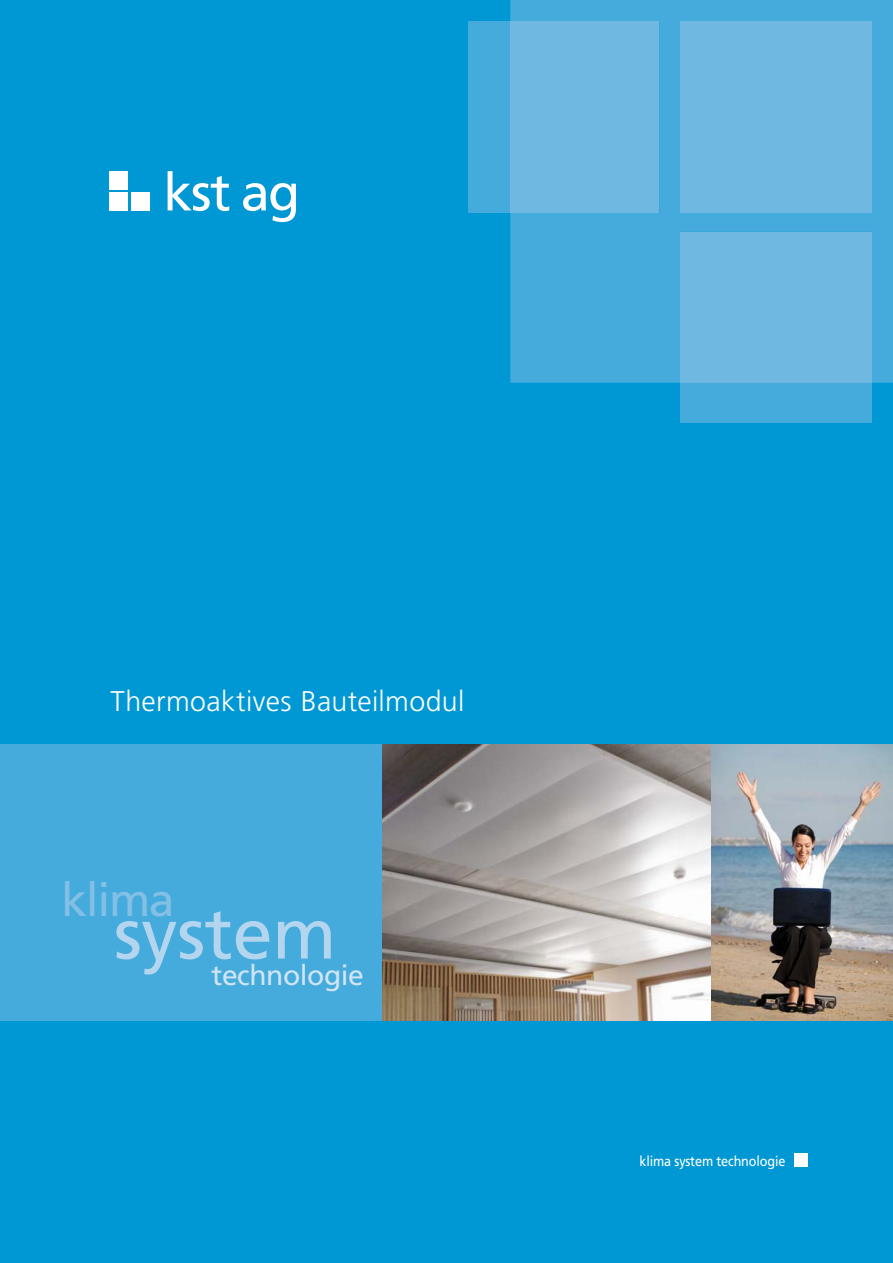
<style>
.page{position:relative;width:893px;height:1263px;background:#fff}
.page>*{position:absolute;margin:0;border:0;box-sizing:border-box;transform-origin:0 0}
.t1{font:72px "Frutiger";letter-spacing:-.005em;color:#b3d5ee}
.t2{font:52.5px "Frutiger";color:#fff}
.t3{font:46.5px "Frutiger";letter-spacing:-.03em;color:#84c0e5}
.t4{font:300 28.5px "Frutiger";letter-spacing:.015em;color:#fff}
.t5{font:28.2px "Frutiger";letter-spacing:-.015em;color:#d1e5f4}
.t6{font:14.1px "Frutiger";letter-spacing:-.01em;color:#fff;scale:.9 1}
</style>
<div class="page">
<div style="left:0;top:0;width:892px;height:1263px;background:#0098d4"></div>
<div style="left:0;top:744px;width:382px;height:277px;background:#45abdd"></div>
<img style="left:382px;top:744px;width:510px;height:277px">
<div style="left:510px;top:0;width:382px;height:383px;background:#45abdd"></div>
<div style="left:680px;top:21px;width:191px;height:192px;background:#6eb8e2"></div>
<div style="left:468px;top:21px;width:42px;height:192px;background:#45abdd"></div>
<div style="left:510px;top:21px;width:149px;height:192px;background:#6eb8e2"></div>
<div style="left:680px;top:383px;width:191px;height:40px;background:#45abdd"></div>
<div style="left:680px;top:232px;width:191px;height:151px;background:#6eb8e2"></div>
<div style="left:110px;top:171px;width:18px;height:18px;background:#fff"></div>
<div style="left:110px;top:192px;width:18px;height:18px;background:#fff"></div>
<div style="left:131px;top:192px;width:18px;height:18px;background:#fff"></div>
<div style="left:794px;top:1154px;width:13px;height:13px;background:#fff"></div>
<h2 class="t2" style="left:163px;top:162px;width:138px">kst ag</h2>
<p class="t4" style="left:110px;top:688px;width:355px">Thermoaktives Bauteilmodul</p>
<h3 class="t3" style="left:61px;top:877px;width:115px">klima</h3>
<h1 class="t1" style="left:114px;top:899px;width:224px">system</h1>
<p class="t5" style="left:211px;top:962px;width:154px">technologie</p>
<p class="t6" style="left:639px;top:1153px;width:164px">klima system technologie</p>
</div>
